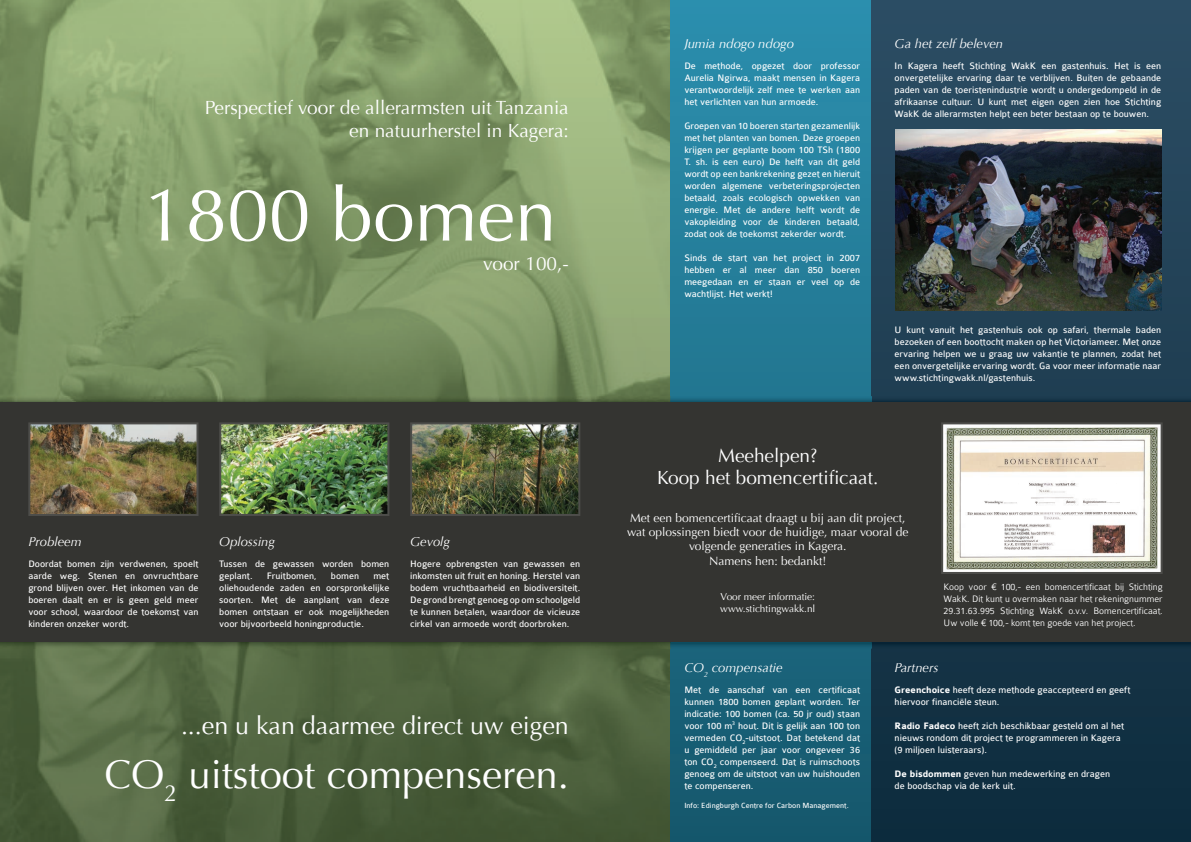
<style>
.page{position:relative;width:1191px;height:842px;background:#fff}
.page>*{position:absolute;margin:0;border:0;box-sizing:border-box;transform-origin:0 0}
.t1{font:75px "Optima";color:#fff}
.t2{font:40px "Optima";color:#fff}
.t3{font:25px "Optima";color:#fff}
.t4{font:19px/22.8px "Optima";color:#fff;text-align:right}
.t5{font:italic 13px "Optima";color:#fff}
.t6{font:12px/14.4px "Optima";color:#fff;text-align:center}
.t7{font:10px/12px "Colaborate";color:#fff;text-align:justify}
.t8{font:300 10px/12px "Colaborate";color:#fff;text-align:justify}
.t9{font:10px/12px "Optima";color:#fff}
.t10{font:8px "Colaborate";color:#fff}
.s1{font-weight:700}
</style>
<div class="page">
<img style="left:0;top:0;width:670px;height:403px">
<div style="left:670px;top:0;width:202px;height:396px;background:linear-gradient(to bottom,#2b8fae,#227690)"></div>
<div style="left:872px;top:0;width:319px;height:396px;background:#28495e"></div>
<img style="left:0;top:642px;width:670px;height:200px">
<div style="left:670px;top:649px;width:202px;height:193px;background:#185d73"></div>
<div style="left:872px;top:649px;width:319px;height:193px;background:#102f41"></div>
<img style="left:670px;top:396px;width:521px;height:253px">
<div style="left:0;top:403px;width:1191px;height:239px;background:#343431"></div>
<img style="left:28px;top:422px;width:170px;height:94px">
<img style="left:219px;top:422px;width:170px;height:94px">
<img style="left:410px;top:422px;width:170px;height:94px">
<svg style="left:941px;top:422px;width:221px;height:152px;background:#d8d6ce"></svg>
<img style="left:895px;top:129px;width:266px;height:182px">
<h3 class="t4" style="left:205px;top:96px;width:365px">Perspectief voor de allerarmsten uit Tanzania en natuurherstel in Kagera:</h3>
<h1 class="t1" style="left:144px;top:172px;width:414px">1800 bomen</h1>
<h3 class="t4" style="left:483px;top:252px;width:87px">voor 100,-</h3>
<h3 class="t5" style="left:28px;top:534px;width:55px">Probleem</h3>
<p class="t7" style="left:28px;top:558px;width:172px">Doordat bomen zijn verdwenen, spoelt aarde weg. Stenen en onvruchtbare grond blijven over. Het inkomen van de boeren daalt en er is geen geld meer voor school, waardoor de toekomst van kinderen onzeker wordt.</p>
<h3 class="t5" style="left:219px;top:534px;width:57px">Oplossing</h3>
<p class="t7" style="left:219px;top:558px;width:172px">Tussen de gewassen worden bomen geplant.</p>
<p class="t7" style="left:267px;top:570px;width:52px">Fruitbomen,</p>
<p class="t7" style="left:331px;top:570px;width:30px">bomen</p>
<p class="t7" style="left:219px;top:570px;width:172px;text-indent:154px">met oliehoudende zaden en oorspronkelijke soorten. Met de aanplant van deze bomen ontstaan er ook mogelijkheden voor bijvoorbeeld honingproductie.</p>
<h3 class="t5" style="left:410px;top:534px;width:41px">Gevolg</h3>
<p class="t7" style="left:410px;top:558px;width:172px">Hogere opbrengsten van gewassen en inkomsten uit fruit en honing. Herstel van bodem vruchtbaarheid en biodiversiteit.<br>De grond brengt genoeg op om schoolgeld te kunnen betalen, waardoor de vicieuze cirkel van armoede wordt doorbroken.</p>
<h3 class="t3" style="left:181px;top:711px;width:389px">...en u kan daarmee direct uw eigen</h3>
<h2 class="t2" style="left:104px;top:751px;width:466px">CO<sub>2</sub> uitstoot compenseren.</h2>
<h3 class="t5" style="left:684px;top:36px;width:111px">Jumia ndogo ndogo</h3>
<p class="t7" style="left:684px;top:60px;width:177px">De methode, opgezet door professor Aurelia Ngirwa, maakt mensen in Kagera verantwoordelijk zelf mee te werken aan het verlichten van hun armoede.</p>
<p class="t7" style="left:684px;top:120px;width:177px">Groepen van 10 boeren starten gezamenlijk met het planten van bomen. Deze groepen krijgen per geplante boom 100 TSh (1800<br>T. sh. is een euro) De helft van dit geld wordt op een bankrekening gezet en hieruit worden algemene verbeteringsprojecten betaald, zoals ecologisch opwekken van energie. Met de andere helft wordt de vakopleiding voor de kinderen betaald, zodat ook de toekomst zekerder wordt.</p>
<p class="t7" style="left:684px;top:252px;width:177px">Sinds de start van het project in 2007 hebben er al meer dan 850 boeren meegedaan en er staan er veel op de wachtlijst. Het werkt!</p>
<h3 class="t5" style="left:894px;top:36px;width:110px">Ga het zelf beleven</h3>
<p class="t7" style="left:894px;top:60px;width:268px">In Kagera heeft Stichting WakK een gastenhuis. Het is een onvergetelijke ervaring daar te verblijven. Buiten de gebaande paden van de toeristenindustrie wordt u ondergedompeld in de afrikaanse cultuur. U kunt met eigen ogen zien hoe Stichting WakK de allerarmsten helpt een beter bestaan op te bouwen.</p>
<p class="t7" style="left:894px;top:324px;width:268px">U kunt vanuit het gastenhuis ook op safari, thermale baden bezoeken of een boottocht maken op het Victoriameer. Met onze ervaring helpen we u graag uw vakantie te plannen, zodat het een onvergetelijke ervaring wordt. Ga voor meer informatie naar www.stichtingwakk.nl/gastenhuis.</p>
<h3 class="t4" style="left:657px;top:444px;width:223px;text-align:center">Meehelpen?<br>Koop het bomencertificaat.</h3>
<p class="t6" style="left:627px;top:510px;width:283px">Met een bomencertificaat draagt u bij aan dit project, wat oplossingen biedt voor de huidige, maar vooral de volgende generaties in Kagera.<br>Namens hen: bedankt!</p>
<p class="t9" style="left:720px;top:590px;width:97px">Voor meer informatie: www.stichtingwakk.nl</p>
<p class="t8" style="left:943px;top:581px;width:220px">Koop voor ¤ 100,- een bomencertificaat bij Stichting WakK. Dit kunt u overmaken naar het rekeningnummer 29.31.63.995 Stichting WakK o.v.v. Bomencertificaat.<br>Uw volle ¤ 100,- komt ten goede van het project.</p>
<h3 class="t5" style="left:684px;top:660px;width:100px">CO<sub>2</sub> compensatie</h3>
<p class="t7" style="left:684px;top:684px;width:177px">Met de aanschaf van een certificaat kunnen 1800 bomen geplant worden. Ter indicatie: 100 bomen (ca. 50 jr oud) staan voor 100 m<sup>3</sup> hout. Dit is gelijk aan 100 ton vermeden CO<sub>2</sub>-uitstoot. Dat betekend dat u gemiddeld per jaar voor ongeveer 36 ton CO<sub>2</sub> compenseerd. Dat is ruimschoots genoeg om de uitstoot van uw huishouden te compenseren.</p>
<p class="t10" style="left:684px;top:801px;width:166px">Info: Edingburgh Centre for Carbon Management.</p>
<h3 class="t5" style="left:894px;top:660px;width:45px">Partners</h3>
<p class="t7" style="left:894px;top:684px;width:237px"><span class="s1">Greenchoice</span> heeft deze methode geaccepteerd en geeft hiervoor financiële steun.</p>
<p class="t7" style="left:894px;top:720px;width:231px;text-align:left"><span class="s1">Radio Fadeco</span> heeft zich beschikbaar gesteld om al het nieuws rondom dit project te programmeren in Kagera (9 miljoen luisteraars).</p>
<p class="t7" style="left:894px;top:768px;width:217px"><span class="s1">De bisdommen</span> geven hun medewerking en dragen de boodschap via de kerk uit.</p>
</div>
